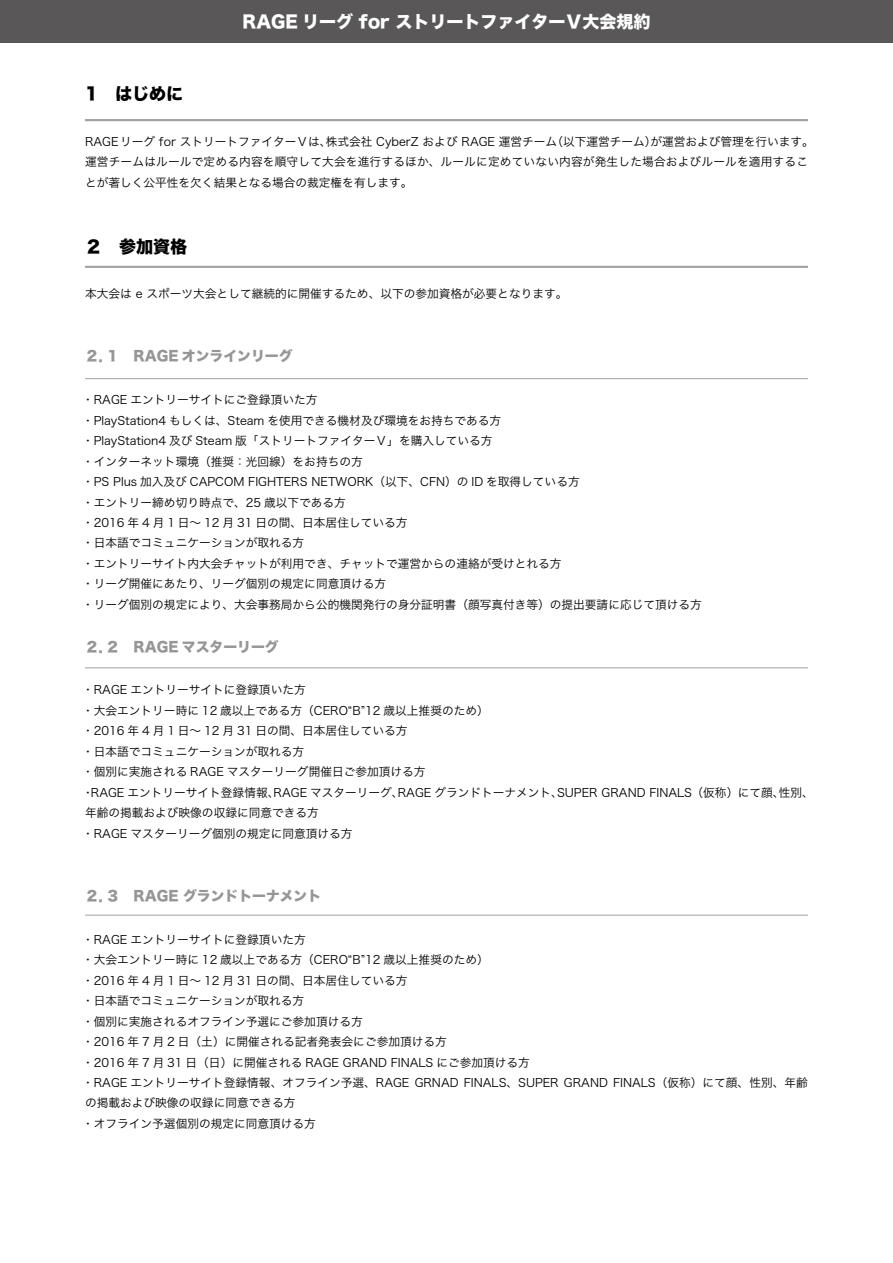
<style>
.page{position:relative;width:893px;height:1263px;background:#fff}
.page>*{position:absolute;margin:0;border:0;box-sizing:border-box;transform-origin:0 0}
.t1{font:16.95px "Hiragino Sans W8";color:#fff}
.t2{font:16.95px "Hiragino Sans W8";color:#000}
.t3{font:13.8px "Hiragino Sans W8";color:#969697}
.t4{font:11.7px/20.4px "Hiragino Sans W3";color:#000}
</style>
<div class="page">
<div style="left:0;top:0;width:893px;height:43px;background:#595757"></div>
<hr style="left:85px;top:119px;width:723px;height:2px;background:#9fa0a0">
<hr style="left:85px;top:266px;width:723px;height:2px;background:#9fa0a0">
<hr style="left:85px;top:378px;width:723px;height:1px;background:#9fa0a0">
<hr style="left:85px;top:668px;width:723px;height:1px;background:#9fa0a0">
<hr style="left:85px;top:915px;width:723px;height:1px;background:#9fa0a0">
<h1 class="t1" style="left:242px;top:12px;width:410px">RAGE リーグ for ストリートファイターＶ大会規約</h1>
<h1 class="t2" style="left:85px;top:84px;width:100px">1 はじめに</h1>
<p class="t4" style="left:85px;top:130px;width:730px">RAGEリーグ for ストリートファイターＶは、株式会社 CyberZ および RAGE 運営チーム（以下運営チーム）が運営および管理を行います。運営チームはルールで定める内容を順守して大会を進行するほか、ルールに定めていない内容が発生した場合およびルールを適用することが著しく公平性を欠く結果となる場合の裁定権を有します。</p>
<h1 class="t2" style="left:85px;top:237px;width:104px">２　参加資格</h1>
<p class="t4" style="left:85px;top:283px;width:484px">本大会は e スポーツ大会として継続的に開催するため、以下の参加資格が必要となります。</p>
<p class="t3" style="left:85px;top:349px;width:209px">２．１　RAGE オンラインリーグ</p>
<p class="t4" style="left:82px;top:389px;width:621px">・RAGE エントリーサイトにご登録頂いた方<br>・PlayStation4 もしくは、Steam を使用できる機材及び環境をお持ちである方<br>・PlayStation4 及び Steam 版「ストリートファイターＶ」を購入している方<br>・インターネット環境（推奨：光回線）をお持ちの方<br>・PS Plus 加入及び CAPCOM FIGHTERS NETWORK（以下、CFN）の ID を取得している方<br>・エントリー締め切り時点で、25 歳以下である方<br>・2016 年 4 月 1 日～ 12 月 31 日の間、日本居住している方<br>・日本語でコミュニケーションが取れる方<br>・エントリーサイト内大会チャットが利用でき、チャットで運営からの連絡が受けとれる方<br>・リーグ開催にあたり、リーグ個別の規定に同意頂ける方<br>・リーグ個別の規定により、大会事務局から公的機関発行の身分証明書（顔写真付き等）の提出要請に応じて頂ける方</p>
<p class="t3" style="left:85px;top:639px;width:195px">２．２　RAGE マスターリーグ</p>
<p class="t4" style="left:82px;top:679px;width:733px">・RAGE エントリーサイトに登録頂いた方<br>・大会エントリー時に 12 歳以上である方（CERO“B”12 歳以上推奨のため）<br>・2016 年 4 月 1 日～ 12 月 31 日の間、日本居住している方<br>・日本語でコミュニケーションが取れる方<br>・個別に実施される RAGE マスターリーグ開催日ご参加頂ける方<br>・RAGE エントリーサイト登録情報、RAGE マスターリーグ、RAGE グランドトーナメント、SUPER GRAND FINALS（仮称）にて顔、性別、年齢の掲載および映像の収録に同意できる方<br>・RAGE マスターリーグ個別の規定に同意頂ける方</p>
<p class="t3" style="left:85px;top:888px;width:238px">２．３　RAGE グランドトーナメント</p>
<p class="t4" style="left:82px;top:928px;width:727px">・RAGE エントリーサイトに登録頂いた方<br>・大会エントリー時に 12 歳以上である方（CERO“B”12 歳以上推奨のため）<br>・2016 年 4 月 1 日～ 12 月 31 日の間、日本居住している方<br>・日本語でコミュニケーションが取れる方<br>・個別に実施されるオフライン予選にご参加頂ける方<br>・2016 年 7 月 2 日（土）に開催される記者発表会にご参加頂ける方<br>・2016 年 7 月 31 日（日）に開催される RAGE GRAND FINALS にご参加頂ける方<br>・RAGE エントリーサイト登録情報、オフライン予選、RAGE GRNAD FINALS、SUPER GRAND FINALS（仮称）にて顔、性別、年齢の掲載および映像の収録に同意できる方<br>・オフライン予選個別の規定に同意頂ける方</p>
</div>
